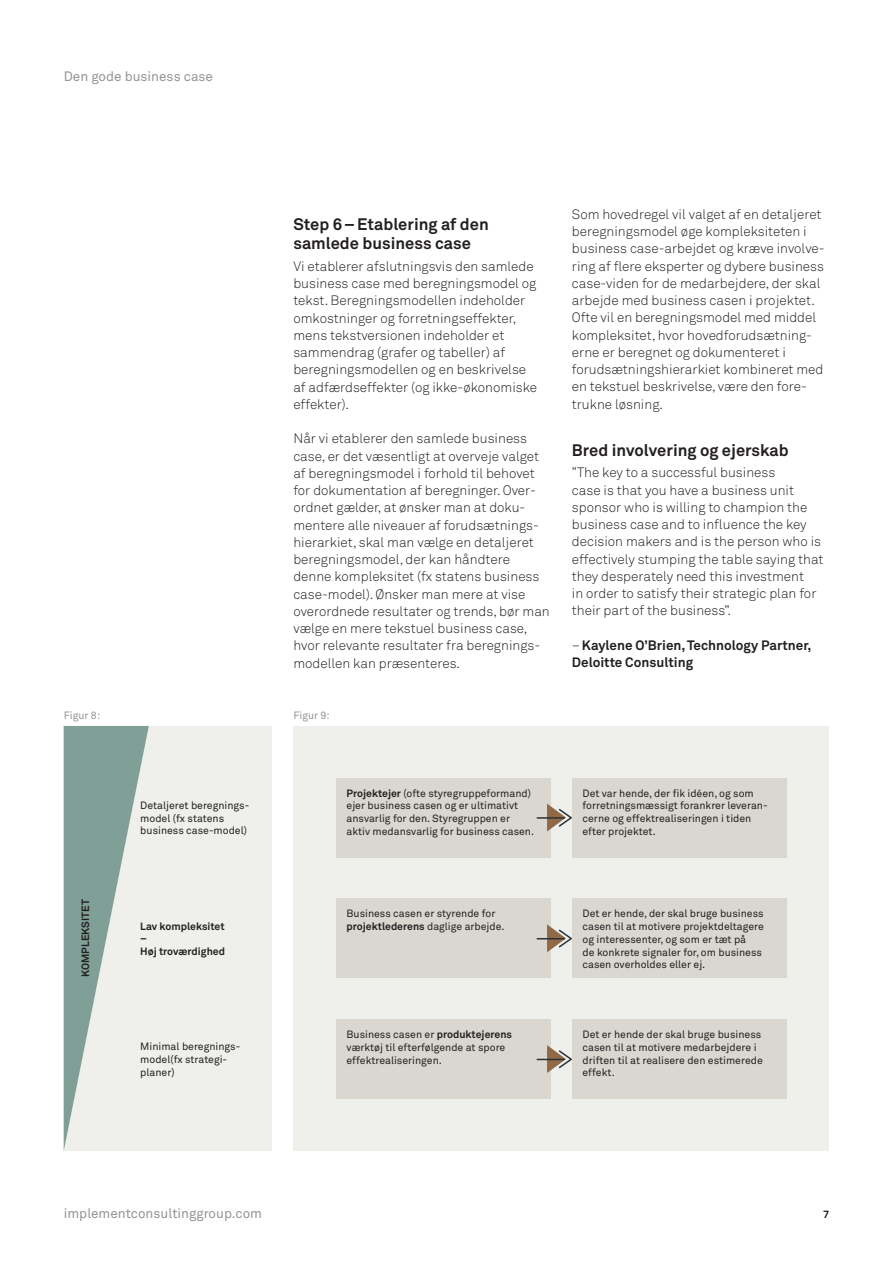
<style>
.page{position:relative;width:893px;height:1263px;background:#fff}
.page>*{position:absolute;margin:0;border:0;box-sizing:border-box;transform-origin:0 0}
.Header_2_-_Overskrif{font:700 16.5px/19.5px "Akkurat Pro";color:#231f20}
.Brødtekst{font:13.5px/17.2px "Akkurat Light Pro";color:#231f20}
.Brødtekst-2{font:700 13.5px/17.2px "Akkurat Pro";color:#231f20}
.t1{font:13.5px "Akkurat Pro";color:#939598}
.Figurtekst{font:10.5px/12.8px "Akkurat Pro";color:#231f20}
.Figurtekst-2{font:700 10.5px/12.8px "Akkurat Pro";color:#231f20}
.Figurtekst-3{font:10.5px "Akkurat Pro";color:#939598}
.t2{font:700 10.5px "Akkurat Pro";color:#11171e}
.s1{font-family:"Akkurat Light Pro";font-weight:400}
.s2{font-weight:700}
.s3{font-weight:400}
</style>
<div class="page">
<div style="left:293px;top:726px;width:536px;height:425px;background:#efefec"></div>
<div style="left:64px;top:726px;width:208px;height:425px;background:#efefec"></div>
<svg style="left:64px;top:726px;width:85px;height:423px"></svg>
<div style="left:336px;top:778px;width:215px;height:79px;background:#d9d7d0"></div>
<div style="left:336px;top:898px;width:215px;height:80px;background:#d9d7d0"></div>
<div style="left:336px;top:1019px;width:215px;height:80px;background:#d9d7d0"></div>
<div style="left:572px;top:778px;width:215px;height:79px;background:#d9d7d0"></div>
<div style="left:572px;top:898px;width:215px;height:80px;background:#d9d7d0"></div>
<div style="left:572px;top:1019px;width:215px;height:80px;background:#d9d7d0"></div>
<svg style="left:536px;top:803px;width:36px;height:28px"></svg>
<svg style="left:536px;top:924px;width:36px;height:28px"></svg>
<svg style="left:536px;top:1045px;width:36px;height:28px"></svg>
<p class="t1" style="left:64px;top:68px;width:151px">Den gode business case</p>
<p class="Header_2_-_Overskrif" style="left:293px;top:214px;width:197px">Step 6–Etablering af den samlede business case</p>
<p class="Brødtekst" style="left:293px;top:258px;width:245px">Vi etablerer afslutningsvis den samlede business case med beregningsmodel og tekst. Beregningsmodellen indeholder omkostninger og forretningseffekter, mens tekstversionen indeholder et sammendrag (grafer og tabeller) af beregningsmodellen og en beskrivelse af adfærdseffekter (og ikke-økonomiske effekter).</p>
<p class="Brødtekst" style="left:293px;top:430px;width:258px">Når vi etablerer den samlede business case, er det væsentligt at overveje valget af beregningsmodel i forhold til behovet for dokumentation af beregninger. Over&shy;ordnet gælder, at ønsker man at doku&shy;mentere alle niveauer af forudsætnings&shy;hierarkiet, skal man vælge en detaljeret beregningsmodel, der kan håndtere denne kompleksitet (fx statens business case-model). Ønsker man mere at vise overordnede resultater og trends, bør man vælge en mere tekstuel business case, hvor relevante resultater fra beregnings&shy;modellen kan præsenteres.</p>
<p class="Figurtekst-3" style="left:64px;top:710px;width:38px">Figur 8:</p>
<p class="Figurtekst-3" style="left:293px;top:710px;width:38px">Figur 9:</p>
<p class="Brødtekst" style="left:572px;top:206px;width:254px">Som hovedregel vil valget af en detaljeret beregningsmodel øge kompleksiteten i business case-arbejdet og kræve involve&shy;ring af flere eksperter og dybere business case-viden for de medarbejdere, der skal arbejde med business casen i projektet.<br>Ofte vil en beregningsmodel med middel kompleksitet, hvor hovedforudsætning&shy;erne er beregnet og dokumenteret i forudsætningshierarkiet kombineret med en tekstuel beskrivelse, være den fore&shy;trukne løsning.</p>
<p class="Header_2_-_Overskrif" style="left:572px;top:440px;width:218px">Bred involvering og ejerskab</p>
<p class="Brødtekst" style="left:572px;top:464px;width:253px">”The key to a successful business<br>case is that you have a business unit sponsor who is willing to champion the business case and to influence the key decision makers and is the person who is effectively stumping the table saying that they desperately need this investment<br>in order to satisfy their strategic plan for their part of the business”.</p>
<p class="Brødtekst-2" style="left:572px;top:637px;width:241px"><span class="s1">–</span>Kaylene O’Brien, Technology Partner,<br>Deloitte Consulting</p>
<p class="Figurtekst-2" style="left:79px;top:977px;width:79px;rotate:-90deg">KOMPLEKSITET</p>
<p class="Figurtekst" style="left:140px;top:799px;width:110px">Detaljeret beregnings&shy;model (fx statens business case-model)</p>
<p class="Figurtekst-2" style="left:140px;top:920px;width:86px">Lav kompleksitet –<br>Høj troværdighed</p>
<p class="Figurtekst" style="left:140px;top:1041px;width:101px">Minimal beregnings&shy;model(fx strategi&shy;planer)</p>
<p class="Figurtekst" style="left:347px;top:787px;width:186px"><span class="s2">Projektejer</span> (ofte styregruppeformand)</p>
<p class="Figurtekst" style="left:347px;top:799px;width:173px">ejer business casen og er ultimativt</p>
<p class="Figurtekst" style="left:347px;top:812px;width:165px">ansvarlig for den. Styregruppen er</p>
<p class="Figurtekst" style="left:347px;top:825px;width:189px">aktiv medansvarlig for business casen.</p>
<p class="Figurtekst" style="left:347px;top:907px;width:150px">Business casen er styrende for</p>
<p class="Figurtekst-2" style="left:347px;top:920px;width:159px">projektlederens <span class="s3">daglige arbejde.</span></p>
<p class="Figurtekst" style="left:347px;top:1028px;width:167px">Business casen er <span class="s2">produktejerens</span></p>
<p class="Figurtekst" style="left:347px;top:1041px;width:160px">værktøj til efterfølgende at spore</p>
<p class="Figurtekst" style="left:347px;top:1054px;width:97px">effektrealiseringen.</p>
<p class="Figurtekst" style="left:583px;top:787px;width:173px">Det var hende, der fik idéen, og som</p>
<p class="Figurtekst" style="left:583px;top:799px;width:187px">forretningsmæssigt forankrer leveran&shy;cerne og effektrealiseringen i tiden</p>
<p class="Figurtekst" style="left:583px;top:825px;width:75px">efter projektet.</p>
<p class="Figurtekst" style="left:583px;top:907px;width:183px">Det er hende, der skal bruge business</p>
<p class="Figurtekst" style="left:583px;top:920px;width:183px">casen til at motivere projektdeltagere</p>
<p class="Figurtekst" style="left:583px;top:933px;width:165px">og interessenter, og som er tæt på</p>
<p class="Figurtekst" style="left:583px;top:946px;width:181px">de konkrete signaler for, om business</p>
<p class="Figurtekst" style="left:583px;top:958px;width:124px">casen overholdes eller ej.</p>
<p class="Figurtekst" style="left:583px;top:1028px;width:180px">Det er hende der skal bruge business</p>
<p class="Figurtekst" style="left:583px;top:1041px;width:176px">casen til at motivere medarbejdere i</p>
<p class="Figurtekst" style="left:583px;top:1054px;width:182px">driften til at realisere den estimerede</p>
<p class="Figurtekst" style="left:583px;top:1066px;width:34px">effekt.</p>
<p class="t1" style="left:64px;top:1206px;width:200px">implementconsultinggroup.com</p>
<p class="t2" style="left:823px;top:1208px;width:7px">7</p>
</div>
